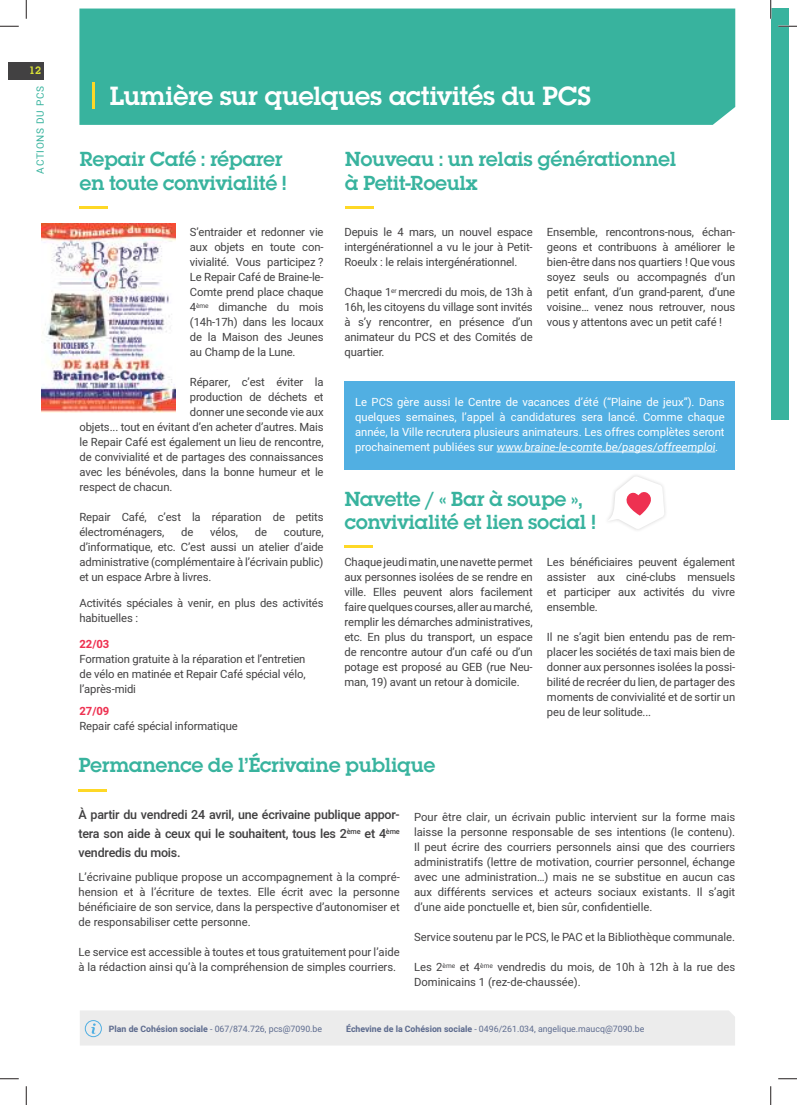
<style>
.page{position:relative;width:797px;height:1105px;background:#fff}
.page>*{position:absolute;margin:0;border:0;box-sizing:border-box;transform-origin:0 0}
.t1{font:27.5px "squareserifbold";letter-spacing:-.025em;color:#fff}
.t2{font:21.25px/23.8px "squareserifbold";letter-spacing:-.02em;color:#38b39e}
.t3{font:500 12.5px/18.8px "Heebo";letter-spacing:-.02em;color:#424142;text-align:justify}
.t4{font:11.25px/15px "Heebo";letter-spacing:-.01em;color:#424142;text-align:justify}
.t5{font:11.25px/15px "Heebo";color:#fff;text-align:justify}
.t6{font:700 11.25px "Heebo";color:#ee3151}
.t7{font:11.25px "squareserifbold";color:#d9e136}
.t8{font:10px "Heebo";letter-spacing:.07em;color:#38b39e}
.t9{font:8.75px "Heebo";color:#5e6c8f}
.s1{font-weight:700}
</style>
<div class="page">
<div style="left:770px;top:9px;width:18px;height:411px;background:#38b39e"></div>
<div style="left:79px;top:9px;width:656px;height:116px;background:#38b39e"></div>
<hr style="left:92px;top:82px;width:3px;height:27px;background:#fed826">
<hr style="left:79px;top:206px;width:29px;height:3px;background:#fed826">
<hr style="left:345px;top:206px;width:28px;height:3px;background:#fed826">
<hr style="left:344px;top:546px;width:29px;height:2px;background:#fed826">
<div style="left:344px;top:381px;width:391px;height:89px;background:#51afe2"></div>
<hr style="left:496px;top:452px;width:219px;height:1px;background:#fff">
<div style="left:80px;top:1010px;width:655px;height:35px;background:#ececec"></div>
<hr style="left:79px;top:789px;width:28px;height:2px;background:#fed826">
<svg style="left:608px;top:476px;width:56px;height:53px"></svg>
<img style="left:42px;top:223px;width:134px;height:190px">
<div style="left:9px;top:62px;width:35px;height:18px;background:#424142"></div>
<svg style="left:0;top:25px;width:19px;height:2px"></svg>
<svg style="left:778px;top:25px;width:19px;height:2px"></svg>
<svg style="left:0;top:1078px;width:19px;height:1px"></svg>
<svg style="left:778px;top:1078px;width:19px;height:1px"></svg>
<svg style="left:25px;top:0;width:2px;height:19px"></svg>
<svg style="left:25px;top:1086px;width:2px;height:19px"></svg>
<svg style="left:770px;top:0;width:1px;height:19px"></svg>
<svg style="left:770px;top:1086px;width:1px;height:19px"></svg>
<p class="t7" style="left:29px;top:64px;width:14px">12</p>
<p class="t8" style="left:33px;top:174px;width:89px;rotate:-90deg">ACTIONS DU PCS</p>
<h1 class="t1" style="left:110px;top:80px;width:483px">Lumière sur quelques activités du PCS</h1>
<h2 class="t2" style="left:79px;top:147px;width:209px">Repair Café : réparer en toute convivialité !</h2>
<h2 class="t2" style="left:345px;top:147px;width:333px">Nouveau : un relais générationnel à Petit-Roeulx</h2>
<p class="t4" style="left:190px;top:225px;width:135px">S’entraider et redonner vie aux objets en toute con&shy;vivialité. Vous participez ?<br>Le Repair Café de Braine-le-Comte prend place chaque 4<sup>ème</sup> dimanche du mois (14h-17h) dans les locaux de la Maison des Jeunes au Champ de la Lune.</p>
<p class="t4" style="left:190px;top:375px;width:135px">Réparer, c’est éviter la</p>
<p class="t4" style="left:190px;top:390px;width:135px">production de déchets et</p>
<p class="t4" style="left:190px;top:405px;width:135px">donner une seconde vie aux</p>
<p class="t4" style="left:79px;top:420px;width:246px">objets... tout en évitant d’en acheter d’autres. Mais</p>
<p class="t4" style="left:79px;top:435px;width:246px">le Repair Café est également un lieu de rencontre,</p>
<p class="t4" style="left:79px;top:450px;width:246px">de convivialité et de partages des connaissances</p>
<p class="t4" style="left:79px;top:465px;width:246px">avec les bénévoles, dans la bonne humeur et le</p>
<p class="t4" style="left:79px;top:480px;width:94px">respect de chacun.</p>
<p class="t4" style="left:79px;top:510px;width:246px">Repair Café, c’est la réparation de petits électroménagers,</p>
<p class="t4" style="left:181px;top:525px;width:14px">de</p>
<p class="t4" style="left:210px;top:525px;width:30px">vélos,</p>
<p class="t4" style="left:255px;top:525px;width:14px">de</p>
<p class="t4" style="left:79px;top:525px;width:246px;text-indent:204px">couture, d’informatique, etc. C’est aussi un atelier d’aide administrative (complémentaire à l’écrivain public) et un espace Arbre à livres.</p>
<p class="t4" style="left:79px;top:595px;width:246px">Activités spéciales à venir, en plus des activités habituelles :</p>
<p class="t6" style="left:79px;top:636px;width:32px">22/03</p>
<p class="t4" style="left:79px;top:651px;width:228px">Formation gratuite à la réparation et l’entretien de vélo en matinée et Repair Café spécial vélo, l’après-midi</p>
<p class="t6" style="left:79px;top:703px;width:32px">27/09</p>
<p class="t4" style="left:79px;top:718px;width:160px">Repair café spécial informatique</p>
<p class="t4" style="left:344px;top:225px;width:190px">Depuis le 4 mars, un nouvel espace intergénérationnel a vu le jour à Petit-Roeulx : le relais intergénérationnel.</p>
<p class="t4" style="left:344px;top:285px;width:190px">Chaque 1<sup>er</sup> mercredi du mois, de 13h à 16h, les citoyens du village sont invités à s’y rencontrer, en présence d’un animateur du PCS et des Comités de quartier.</p>
<p class="t4" style="left:547px;top:225px;width:190px">Ensemble, rencontrons-nous, échan&shy;geons et contribuons à améliorer le bien-être dans nos quartiers ! Que vous soyez seuls ou accompagnés d’un petit enfant, d’un grand-parent, d’une voisine… venez nous retrouver, nous vous y attentons avec un petit café !</p>
<p class="t5" style="left:355px;top:395px;width:371px">Le PCS gère aussi le Centre de vacances d’été (“Plaine de jeux”). Dans quelques semaines, l’appel à candidatures sera lancé. Comme chaque année, la Ville recrutera plusieurs animateurs. Les offres complètes seront prochainement publiées sur www.braine-le-comte.be/pages/offreemploi.</p>
<h2 class="t2" style="left:344px;top:487px;width:253px">Navette / « Bar à soupe », convivialité et lien social !</h2>
<p class="t4" style="left:344px;top:555px;width:190px">Chaque jeudi matin, une navette permet aux personnes isolées de se rendre en ville. Elles peuvent alors facilement faire quelques courses, aller au marché, remplir les démarches administratives, etc. En plus du transport, un espace de rencontre autour d’un café ou d’un potage est proposé au GEB (rue Neu&shy;man, 19) avant un retour à domicile.</p>
<p class="t4" style="left:547px;top:555px;width:190px">Les bénéficiaires peuvent également assister aux ciné-clubs mensuels et participer aux activités du vivre ensemble.</p>
<p class="t4" style="left:547px;top:630px;width:190px">Il ne s’agit bien entendu pas de rem&shy;placer les sociétés de taxi mais bien de donner aux personnes isolées la possi&shy;bilité de recréer du lien, de partager des moments de convivialité et de sortir un peu de leur solitude...</p>
<h2 class="t2" style="left:79px;top:753px;width:358px">Permanence de l’Écrivaine publique</h2>
<p class="t3" style="left:79px;top:806px;width:323px">À partir du vendredi 24 avril, une écrivaine publique appor&shy;tera son aide à ceux qui le souhaitent, tous les 2<sup>ème</sup> et 4<sup>ème </sup>vendredis du mois.</p>
<p class="t4" style="left:79px;top:870px;width:323px">L’écrivaine publique propose un accompagnement à la compré&shy;hension et à l’écriture de textes. Elle écrit avec la personne bénéficiaire de son service, dans la perspective d’autonomiser et de responsabiliser cette personne.</p>
<p class="t4" style="left:79px;top:945px;width:323px">Le service est accessible à toutes et tous gratuitement pour l’aide à la rédaction ainsi qu’à la compréhension de simples courriers.</p>
<p class="t4" style="left:414px;top:810px;width:323px">Pour être clair, un écrivain public intervient sur la forme mais laisse la personne responsable de ses intentions (le contenu).<br>Il peut écrire des courriers personnels ainsi que des courriers administratifs (lettre de motivation, courrier personnel, échange avec une administration…) mais ne se substitue en aucun cas aux différents services et acteurs sociaux existants. Il s’agit d’une aide ponctuelle et, bien sûr, confidentielle.</p>
<p class="t4" style="left:414px;top:930px;width:323px">Service soutenu par le PCS, le PAC et la Bibliothèque communale.</p>
<p class="t4" style="left:414px;top:960px;width:323px">Les 2<sup>ème</sup> et 4<sup>ème</sup> vendredis du mois, de 10h à 12h à la rue des<br>Dominicains 1 (rez-de-chaussée).</p>
<p class="t9" style="left:109px;top:1022px;width:215px"><span class="s1">Plan de Cohésion sociale</span> - 067/874.726, pcs@7090.be</p>
<p class="t9" style="left:346px;top:1022px;width:300px"><span class="s1">Échevine de la Cohésion sociale</span> - 0496/261.034, angelique.maucq@7090.be</p>
</div>
